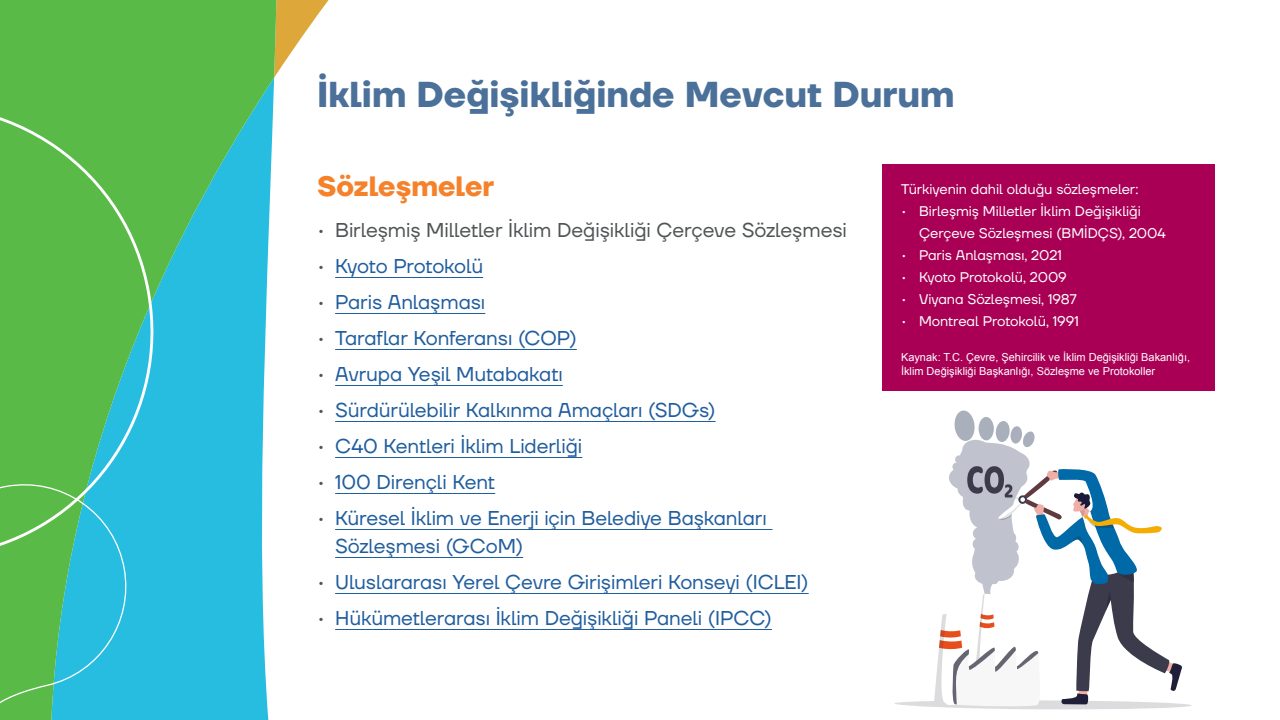
<style>
.page{position:relative;width:1280px;height:720px;background:#fff}
.page>*{position:absolute;margin:0;border:0;box-sizing:border-box;transform-origin:0 0}
.t1{font:700 36px "TT Firs Neue";color:#4b719a}
.t2{font:700 28px "TT Firs Neue";color:#f5822b}
.t3{font:20px/28px "TT Firs Neue";letter-spacing:-.005em;color:#215e9e}
.t4{font:20px "TT Firs Neue";letter-spacing:-.005em;color:#515455}
.t5{font:14px/22px "TT Firs Neue";letter-spacing:-.005em;color:#fff}
.t6{font:11px/13.2px "Arial";color:#fff}
.s1{color:#515455}
</style>
<div class="page">
<div style="left:882px;top:164px;width:333px;height:227px;background:#a90056"></div>
<svg style="left:279px;top:0;width:50px;height:70px"></svg>
<svg style="left:0;top:0;width:279px;height:720px;background:#4cc1ab"></svg>
<svg style="left:0;top:98px;width:171px;height:622px;background:#4fbb6d"></svg>
<svg style="left:0;top:481px;width:134px;height:239px;background:#44bd97"></svg>
<hr style="left:335px;top:277px;width:148px;height:1px;background:#215e9e">
<hr style="left:335px;top:313px;width:150px;height:1px;background:#215e9e">
<hr style="left:335px;top:349px;width:242px;height:1px;background:#215e9e">
<hr style="left:335px;top:385px;width:228px;height:1px;background:#215e9e">
<hr style="left:335px;top:421px;width:381px;height:1px;background:#215e9e">
<hr style="left:335px;top:457px;width:247px;height:1px;background:#215e9e">
<hr style="left:335px;top:493px;width:160px;height:1px;background:#215e9e">
<hr style="left:335px;top:529px;width:438px;height:1px;background:#215e9e">
<hr style="left:335px;top:557px;width:188px;height:1px;background:#215e9e">
<hr style="left:335px;top:593px;width:474px;height:1px;background:#215e9e">
<hr style="left:335px;top:629px;width:437px;height:1px;background:#215e9e">
<svg style="left:894px;top:410px;width:298px;height:299px"></svg>
<h1 class="t1" style="left:317px;top:70px;width:639px">İklim Değişikliğinde Mevcut Durum</h1>
<h2 class="t2" style="left:317px;top:167px;width:179px">Sözleşmeler</h2>
<p class="t4" style="left:317px;top:216px;width:531px">• Birleşmiş Milletler İklim Değişikliği Çerçeve Sözleşmesi</p>
<p class="t3" style="left:317px;top:252px;width:168px"><span class="s1">•</span> Kyoto Protokolü</p>
<p class="t3" style="left:317px;top:288px;width:170px"><span class="s1">•</span> Paris Anlaşması</p>
<p class="t3" style="left:317px;top:324px;width:261px"><span class="s1">•</span> Taraflar Konferansı (COP)</p>
<p class="t3" style="left:317px;top:360px;width:247px"><span class="s1">•</span> Avrupa Yeşil Mutabakatı</p>
<p class="t3" style="left:317px;top:396px;width:400px"><span class="s1">•</span> Sürdürülebilir Kalkınma Amaçları (SDGs)</p>
<p class="t3" style="left:317px;top:432px;width:267px"><span class="s1">•</span> C40 Kentleri İklim Liderliği</p>
<p class="t3" style="left:317px;top:468px;width:180px"><span class="s1">•</span> 100 Dirençli Kent</p>
<p class="t3" style="left:335px;top:504px;width:433px;text-indent:-18px"><span class="s1">•</span> Küresel İklim ve Enerji için Belediye Başkanları<br>Sözleşmesi (GCoM)</p>
<p class="t3" style="left:317px;top:568px;width:493px"><span class="s1">•</span> Uluslararası Yerel Çevre Girişimleri Konseyi (ICLEI)</p>
<p class="t3" style="left:317px;top:604px;width:456px"><span class="s1">•</span> Hükümetlerarası İklim Değişikliği Paneli (IPCC)</p>
<p class="t5" style="left:901px;top:178px;width:239px">Türkiyenin dahil olduğu sözleşmeler:</p>
<p class="t5" style="left:919px;top:200px;width:248px;text-indent:-18px">• Birleşmiş Milletler İklim Değişikliği<br>Çerçeve Sözleşmesi (BMİDÇS), 2004</p>
<p class="t5" style="left:901px;top:244px;width:162px">• Paris Anlaşması, 2021</p>
<p class="t5" style="left:901px;top:266px;width:167px">• Kyoto Protokolü, 2009</p>
<p class="t5" style="left:901px;top:288px;width:177px">• Viyana Sözleşmesi, 1987</p>
<p class="t5" style="left:901px;top:310px;width:180px">• Montreal Protokolü, 1991</p>
<p class="t6" style="left:901px;top:351px;width:291px">Kaynak: T.C. Çevre, Şehircilik ve İklim Değişikliği Bakanlığı,<br>İklim Değişikliği Başkanlığı, Sözleşme ve Protokoller</p>
</div>
